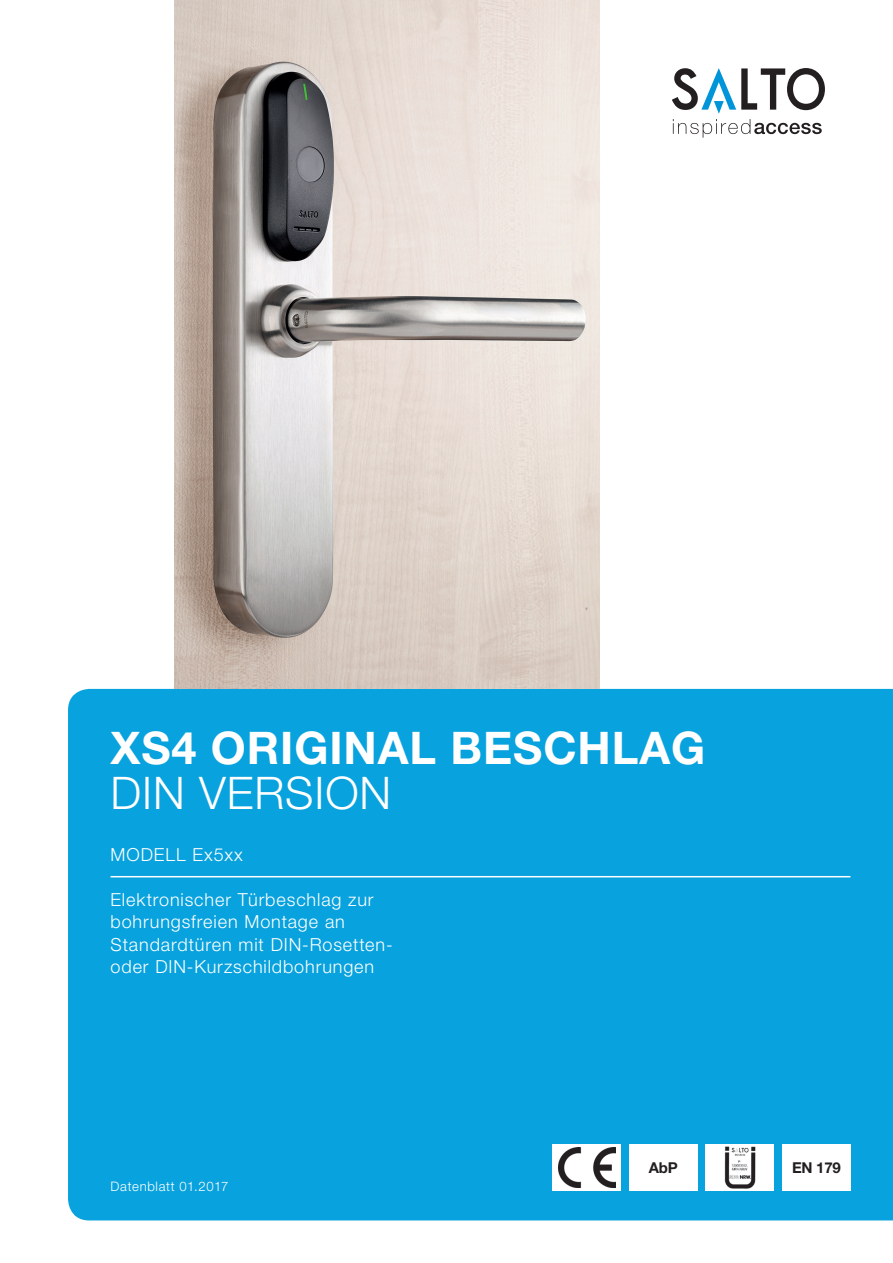
<style>
.page{position:relative;width:893px;height:1263px;background:#fff}
.page>*{position:absolute;margin:0;border:0;box-sizing:border-box;transform-origin:0 0}
.t1{font:700 45px "Helvetica Neue LT Std";letter-spacing:.02em;color:#fff}
.t2{font:300 45px "Helvetica Neue LT Std";letter-spacing:.02em;color:#fff}
.t3{font:300 18px/22.5px "Helvetica Neue LT Std";letter-spacing:.05em;color:#fff}
.t4{font:700 15px "Helvetica Neue LT Std";letter-spacing:-.02em;color:#231f20}
.t5{font:300 13.2px "Helvetica Neue LT Std";letter-spacing:.05em;color:#fff}
</style>
<div class="page">
<div style="left:68px;top:689px;width:825px;height:531px;background:#08a2de"></div>
<hr style="left:111px;top:876px;width:739px;height:1px;background:#fff">
<img style="left:174px;top:0;width:426px;height:689px">
<svg style="left:672px;top:68px;width:153px;height:70px"></svg>
<div style="left:782px;top:1144px;width:68px;height:47px;background:#fff"></div>
<div style="left:553px;top:1144px;width:68px;height:47px;background:#fff"></div>
<img style="left:558px;top:1147px;width:57px;height:40px">
<div style="left:706px;top:1144px;width:68px;height:47px;background:#fff"></div>
<img style="left:724px;top:1146px;width:32px;height:43px">
<div style="left:629px;top:1144px;width:68px;height:47px;background:#fff"></div>
<h1 class="t1" style="left:111px;top:720px;width:596px">XS4 ORIGINAL BESCHLAG</h1>
<h1 class="t2" style="left:111px;top:765px;width:282px">DIN VERSION</h1>
<p class="t3" style="left:111px;top:843px;width:134px">MODELL Ex5xx</p>
<p class="t3" style="left:111px;top:888px;width:284px">Elektronischer Türbeschlag zur bohrungsfreien Montage an<br>Standardtüren mit DIN-Rosetten&shy;oder DIN-Kurzschildbohrungen</p>
<p class="t5" style="left:111px;top:1178px;width:119px">Datenblatt 01.2017</p>
<p class="t4" style="left:649px;top:1158px;width:30px">AbP</p>
<p class="t4" style="left:792px;top:1158px;width:50px">EN 179</p>
</div>
